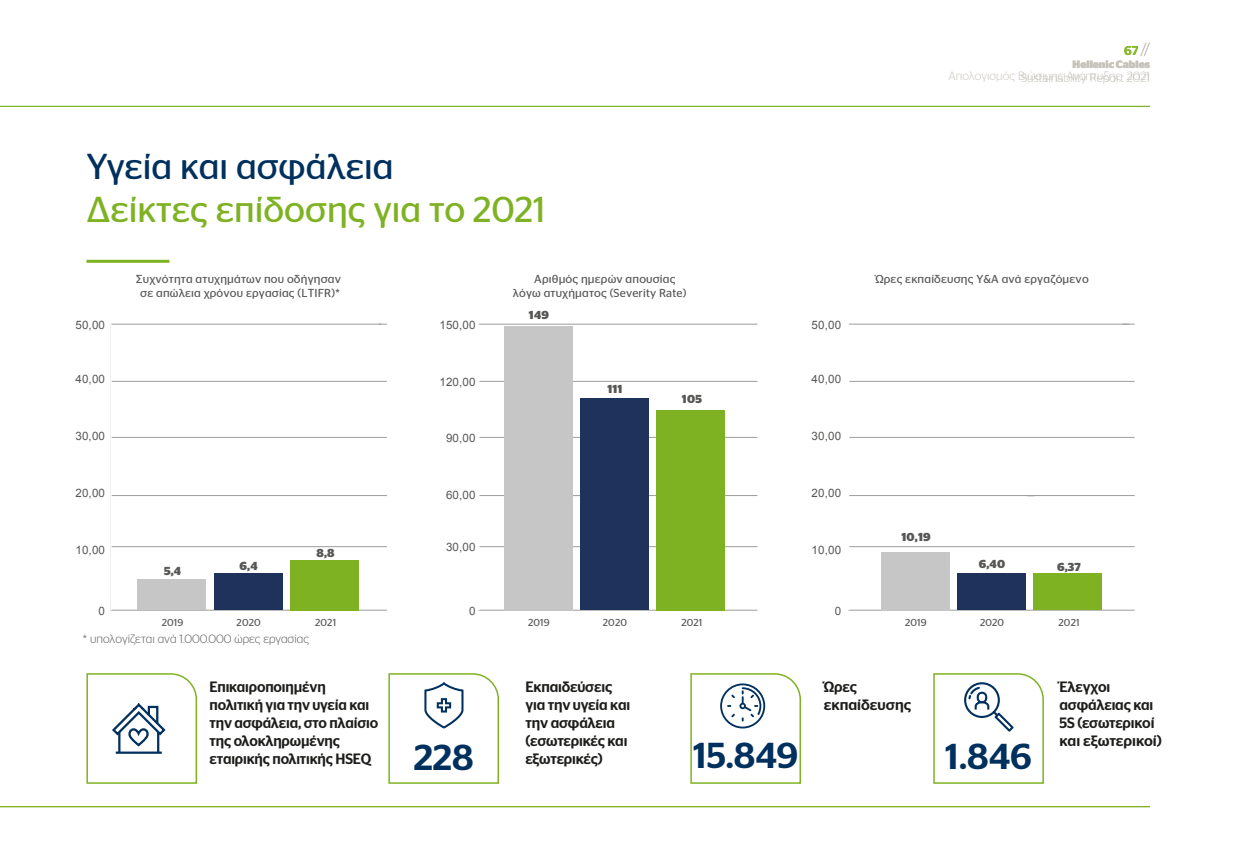
<style>
.page{position:relative;width:1234px;height:851px;background:#fff}
.page>*{position:absolute;margin:0;border:0;box-sizing:border-box;transform-origin:0 0}
.t1{font:36px "Stag Sans LG";color:#7fb223}
.t2{font:36px "Stag Sans LG";color:#00305d}
.t3{font:500 36px "Stag Sans LG";color:#00305d}
.t4{font:500 15px/18px "Stag Sans LG";letter-spacing:-.01em;color:#1d1d1b}
.t5{font:500 15px/18px "Stag Sans LG";letter-spacing:-.01em;color:#1d1d1b;scale:.96 1}
.t6{font:500 12.75px "Stag Sans LG";color:#84b727}
.t7{font:300 12px "Stag Sans LG";color:#c6c3ba}
.t8{font:300 12px "Stag Sans LG";color:#575756}
.t9{font:11.55px/14px "Stag Sans LG";letter-spacing:.015em;color:#575756;text-align:center}
.t10{font:11.55px "Arial";letter-spacing:.015em;color:#575756}
.t11{font:700 11.55px "Stag Sans LG";letter-spacing:.015em;color:#575756}
.t12{font:700 10.5px "Stag Sans";color:#c6c3ba}
.t13{font:10.2px "Stag Sans LG";letter-spacing:.015em;color:#575756}
</style>
<div class="page">
<hr style="left:0;top:806px;width:1149px;height:1px;background:#7fb223">
<hr style="left:0;top:106px;width:1149px;height:1px;background:#7fb223">
<svg style="left:1140px;top:43px;width:9px;height:13px"></svg>
<svg style="left:388px;top:673px;width:111px;height:111px"></svg>
<svg style="left:86px;top:673px;width:112px;height:111px"></svg>
<svg style="left:933px;top:673px;width:111px;height:111px"></svg>
<svg style="left:690px;top:673px;width:111px;height:111px"></svg>
<hr style="left:86px;top:260px;width:83px;height:3px;background:#7fb223">
<hr style="left:111px;top:381px;width:276px;height:1px;background:#9d9d9c">
<hr style="left:111px;top:324px;width:276px;height:1px;background:#9d9d9c">
<hr style="left:111px;top:437px;width:276px;height:1px;background:#9d9d9c">
<hr style="left:111px;top:495px;width:276px;height:1px;background:#9d9d9c">
<hr style="left:111px;top:546px;width:276px;height:1px;background:#9d9d9c">
<hr style="left:111px;top:609px;width:276px;height:1px;background:#9d9d9c">
<hr style="left:110px;top:324px;width:2px;height:286px;background:#fff">
<div style="left:290px;top:559px;width:69px;height:51px;background:#7fb223"></div>
<div style="left:214px;top:573px;width:68px;height:37px;background:#1f325c"></div>
<div style="left:138px;top:579px;width:68px;height:31px;background:#c6c6c6"></div>
<hr style="left:478px;top:381px;width:279px;height:1px;background:#9d9d9c">
<hr style="left:478px;top:324px;width:279px;height:1px;background:#9d9d9c">
<hr style="left:478px;top:437px;width:279px;height:1px;background:#9d9d9c">
<hr style="left:478px;top:495px;width:279px;height:1px;background:#9d9d9c">
<hr style="left:478px;top:546px;width:279px;height:1px;background:#9d9d9c">
<hr style="left:478px;top:609px;width:279px;height:1px;background:#9d9d9c">
<hr style="left:478px;top:324px;width:1px;height:286px;background:#fff">
<div style="left:656px;top:410px;width:69px;height:200px;background:#7fb223"></div>
<div style="left:580px;top:398px;width:68px;height:212px;background:#1f325c"></div>
<div style="left:504px;top:326px;width:68px;height:284px;background:#c6c6c6"></div>
<hr style="left:848px;top:381px;width:286px;height:1px;background:#9d9d9c">
<hr style="left:848px;top:324px;width:286px;height:1px;background:#9d9d9c">
<hr style="left:848px;top:437px;width:286px;height:1px;background:#9d9d9c">
<hr style="left:848px;top:495px;width:286px;height:1px;background:#9d9d9c">
<hr style="left:848px;top:546px;width:286px;height:1px;background:#9d9d9c">
<hr style="left:848px;top:609px;width:286px;height:1px;background:#9d9d9c">
<hr style="left:847px;top:324px;width:2px;height:286px;background:#fff">
<div style="left:1033px;top:573px;width:68px;height:37px;background:#7fb223"></div>
<div style="left:957px;top:573px;width:68px;height:37px;background:#1f325c"></div>
<div style="left:880px;top:552px;width:69px;height:58px;background:#c6c6c6"></div>
<p class="t6" style="left:1123px;top:41px;width:16px">67</p>
<p class="t12" style="left:1072px;top:56px;width:79px">Hellenic Cables</p>
<p class="t7" style="left:948px;top:67px;width:203px">Απολογισμός Βιώσιμης Ανάπτυξης 2021</p>
<p class="t7" style="left:1020px;top:70px;width:130px">Sustainability Report 2021</p>
<h1 class="t2" style="left:86px;top:141px;width:309px">Υγεία και ασφάλεια</h1>
<h1 class="t1" style="left:86px;top:184px;width:460px">Δείκτες επίδοσης για το 2021</h1>
<p class="t9" style="left:136px;top:271px;width:206px">Συχνότητα ατυχημάτων που οδήγησαν σε απώλεια χρόνου εργασίας (LTIFR)*</p>
<p class="t9" style="left:512px;top:271px;width:175px;text-align:left;text-indent:22px">Αριθμός ημερών απουσίας λόγω ατυχήματος (Severity Rate)</p>
<p class="t9" style="left:875px;top:271px;width:215px">Ώρες εκπαίδευσης Υ&amp;Α ανά εργαζόμενο</p>
<p class="t10" style="left:75px;top:317px;width:31px">50,00</p>
<p class="t10" style="left:439px;top:317px;width:38px">150,00</p>
<p class="t11" style="left:529px;top:306px;width:22px">149</p>
<p class="t10" style="left:811px;top:317px;width:31px">50,00</p>
<p class="t10" style="left:75px;top:371px;width:31px">40,00</p>
<p class="t10" style="left:439px;top:375px;width:38px">120,00</p>
<p class="t11" style="left:607px;top:380px;width:17px">111</p>
<p class="t11" style="left:681px;top:390px;width:21px">105</p>
<p class="t10" style="left:811px;top:371px;width:31px">40,00</p>
<p class="t10" style="left:75px;top:428px;width:31px">30,00</p>
<p class="t10" style="left:446px;top:430px;width:31px">90,00</p>
<p class="t10" style="left:811px;top:428px;width:31px">30,00</p>
<p class="t10" style="left:75px;top:485px;width:31px">20,00</p>
<p class="t10" style="left:446px;top:487px;width:31px">60,00</p>
<p class="t10" style="left:811px;top:485px;width:31px">20,00</p>
<p class="t10" style="left:75px;top:542px;width:31px">10,00</p>
<p class="t11" style="left:164px;top:562px;width:19px">5,4</p>
<p class="t11" style="left:239px;top:557px;width:20px">6,4</p>
<p class="t11" style="left:316px;top:544px;width:20px">8,8</p>
<p class="t10" style="left:446px;top:539px;width:31px">30,00</p>
<p class="t10" style="left:811px;top:542px;width:31px">10,00</p>
<p class="t11" style="left:901px;top:528px;width:31px">10,19</p>
<p class="t11" style="left:978px;top:555px;width:28px">6,40</p>
<p class="t11" style="left:1056px;top:558px;width:25px">6,37</p>
<p class="t10" style="left:99px;top:603px;width:8px">0</p>
<p class="t10" style="left:469px;top:603px;width:8px">0</p>
<p class="t10" style="left:834px;top:603px;width:8px">0</p>
<p class="t13" style="left:162px;top:615px;width:23px">2019</p>
<p class="t13" style="left:236px;top:615px;width:26px">2020</p>
<p class="t13" style="left:315px;top:615px;width:23px">2021</p>
<p class="t13" style="left:528px;top:615px;width:23px">2019</p>
<p class="t13" style="left:602px;top:615px;width:26px">2020</p>
<p class="t13" style="left:681px;top:615px;width:23px">2021</p>
<p class="t13" style="left:904px;top:615px;width:23px">2019</p>
<p class="t13" style="left:979px;top:615px;width:26px">2020</p>
<p class="t13" style="left:1058px;top:615px;width:23px">2021</p>
<p class="t8" style="left:83px;top:630px;width:227px">* υπολογίζεται ανά 1.000.000 ώρες εργασίας</p>
<p class="t5" style="left:209px;top:676px;width:177px">Επικαιροποιημένη πολιτική για την υγεία και την ασφάλεια, στο πλαίσιο της ολοκληρωμένης εταιρικής πολιτικής HSEQ</p>
<p class="t4" style="left:1059px;top:676px;width:104px">Έλεγχοι ασφάλειας και<br>5S (εσωτερικοί και εξωτερικοί)</p>
<p class="t4" style="left:823px;top:676px;width:89px">Ώρες εκπαίδευσης</p>
<p class="t4" style="left:525px;top:676px;width:106px">Εκπαιδεύσεις για την υγεία και την ασφάλεια (εσωτερικές και</p>
<h1 class="t3" style="left:693px;top:728px;width:107px">15.849</h1>
<h1 class="t3" style="left:944px;top:729px;width:88px">1.846</h1>
<h1 class="t3" style="left:413px;top:731px;width:61px">228</h1>
<p class="t4" style="left:525px;top:748px;width:79px">εξωτερικές)</p>
</div>
